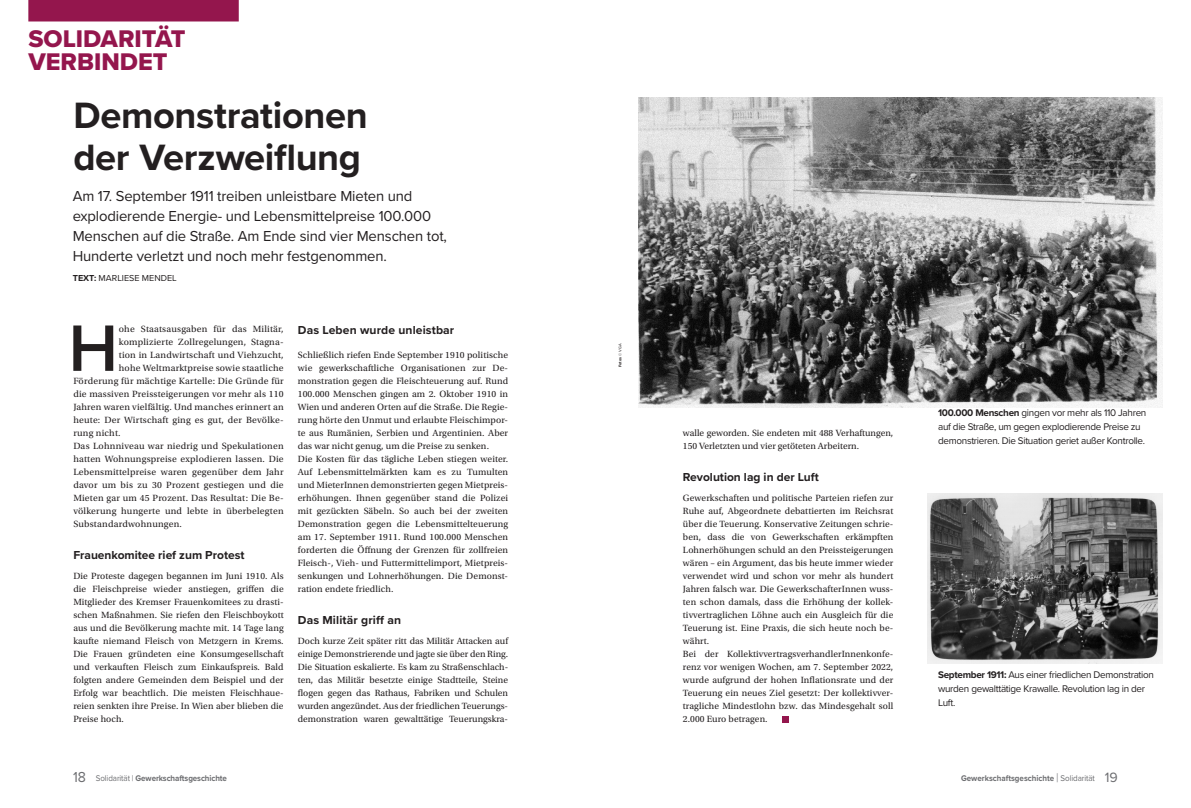
<style>
.page{position:relative;width:1191px;height:808px;background:#fff}
.page>*{position:absolute;margin:0;border:0;box-sizing:border-box;transform-origin:0 0}
.t1{font:600 68px "Proxima Nova";color:#231f20}
.t2{font:700 38px/42px "Proxima Nova";letter-spacing:-.01em;color:#231f20}
.t3{font:25px/23px "Proxima Nova Extrabld";color:#94164d}
.t4{font:15px/20px "Proxima Nova";letter-spacing:-.01em;color:#231f20}
.t5{font:700 12px "Proxima Nova";color:#231f20}
.t6{font:10px/14px "Proxima Nova";letter-spacing:-.03em;color:#231f20}
.t7{font:9.5px/13px "Utopia Std";letter-spacing:.01em;color:#231f20}
.t8{font:9px "Proxima Nova";color:#231f20}
.t9{font:700 8.6px "Proxima Nova";letter-spacing:-.01em;color:#6c6d70;scale:.93 1}
.t10{font:700 4px "Proxima Nova";color:#231f20}
.s1{font-weight:700}
.s2{font-weight:400}
.s3{font-weight:400;font-size:15px}
.s4{font-weight:300;font-size:12.8px}
.s5{font-weight:400;font-size:14px}
</style>
<div class="page">
<div style="left:28px;top:0;width:211px;height:21px;background:#94164d"></div>
<div style="left:782px;top:716px;width:6px;height:7px;background:#94164d"></div>
<img style="left:638px;top:98px;width:524px;height:309px">
<img style="left:927px;top:493px;width:235px;height:170px">
<h3 class="t3" style="left:28px;top:27px;width:159px">SOLIDARITÄT<br>VERBINDET</h3>
<h2 class="t2" style="left:73px;top:93px;width:296px">Demonstrationen der Verzweiflung</h2>
<h3 class="t4" style="left:73px;top:186px;width:376px">Am 17. September 1911 treiben unleistbare Mieten und explodierende Energie- und Lebensmittelpreise 100.000<br>Menschen auf die Straße. Am Ende sind vier Menschen tot, Hunderte verletzt und noch mehr festgenommen.</h3>
<p class="t8" style="left:73px;top:272px;width:105px"><span class="s1">TEXT:</span> MARLIESE MENDEL</p>
<h1 class="t1" style="left:68px;top:297px;width:51px">H</h1>
<p class="t7" style="left:119px;top:322px;width:166px">ohe Staatsausgaben für das Militär,</p>
<p class="t7" style="left:119px;top:335px;width:166px">komplizierte Zollregelungen, Stagna-</p>
<p class="t7" style="left:119px;top:348px;width:166px">tion in Landwirtschaft und Viehzucht,</p>
<p class="t7" style="left:119px;top:361px;width:166px">hohe Weltmarktpreise sowie staatliche</p>
<p class="t7" style="left:73px;top:374px;width:212px">Förderung für mächtige Kartelle: Die Gründe für</p>
<p class="t7" style="left:73px;top:387px;width:212px">die massiven Preissteigerungen vor mehr als 110</p>
<p class="t7" style="left:73px;top:400px;width:212px">Jahren waren vielfältig. Und manches erinnert an</p>
<p class="t7" style="left:73px;top:413px;width:212px">heute: Der Wirtschaft ging es gut, der Bevölke-</p>
<p class="t7" style="left:73px;top:426px;width:49px">rung nicht.</p>
<p class="t7" style="left:73px;top:439px;width:212px">Das Lohnniveau war niedrig und Spekulationen</p>
<p class="t7" style="left:73px;top:452px;width:212px">hatten Wohnungspreise explodieren lassen. Die</p>
<p class="t7" style="left:73px;top:465px;width:212px">Lebensmittelpreise waren gegenüber dem Jahr</p>
<p class="t7" style="left:73px;top:478px;width:212px">davor um bis zu 30 Prozent gestiegen und die</p>
<p class="t7" style="left:73px;top:491px;width:212px">Mieten gar um 45 Prozent. Das Resultat: Die Be-</p>
<p class="t7" style="left:73px;top:504px;width:212px">völkerung hungerte und lebte in überbelegten</p>
<p class="t7" style="left:73px;top:517px;width:110px">Substandardwohnungen.</p>
<p class="t5" style="left:73px;top:546px;width:173px">Frauenkomitee rief zum Protest</p>
<p class="t7" style="left:73px;top:569px;width:212px;text-align:justify">Die Proteste dagegen begannen im Juni 1910. Als die Fleischpreise wieder anstiegen, griffen die Mitglieder des Kremser Frauenkomitees zu drasti&shy;schen Maßnahmen. Sie riefen den Fleischboykott aus und die Bevölkerung machte mit. 14 Tage lang kaufte niemand Fleisch von Metzgern in Krems.<br>Die Frauen gründeten eine Konsumgesellschaft und verkauften Fleisch zum Einkaufspreis. Bald folgten andere Gemeinden dem Beispiel und der Erfolg war beachtlich. Die meisten Fleischhaue&shy;reien senkten ihre Preise. In Wien aber blieben die Preise hoch.</p>
<p class="t5" style="left:298px;top:321px;width:158px">Das Leben wurde unleistbar</p>
<p class="t7" style="left:298px;top:348px;width:212px">Schließlich riefen Ende September 1910 politische wie gewerkschaftliche Organisationen zur De&shy;monstration gegen die Fleischteuerung auf. Rund 100.000 Menschen gingen am 2. Oktober 1910 in Wien und anderen Orten auf die Straße. Die Regie&shy;rung hörte den Unmut und erlaubte Fleischimpor&shy;te aus Rumänien, Serbien und Argentinien. Aber das war nicht genug, um die Preise zu senken.<br>Die Kosten für das tägliche Leben stiegen weiter.<br>Auf Lebensmittelmärkten kam es zu Tumulten und MieterInnen demonstrierten gegen Mietpreis&shy;erhöhungen. Ihnen gegenüber stand die Polizei mit gezückten Säbeln. So auch bei der zweiten Demonstration gegen die Lebensmittelteuerung am 17. September 1911. Rund 100.000 Menschen forderten die Öffnung der Grenzen für zollfreien Fleisch-, Vieh- und Futtermittelimport, Mietpreis&shy;senkungen und Lohnerhöhungen. Die Demonst&shy;ration endete friedlich.</p>
<p class="t5" style="left:298px;top:611px;width:105px">Das Militär griff an</p>
<p class="t7" style="left:298px;top:634px;width:212px;text-align:justify">Doch kurze Zeit später ritt das Militär Attacken auf einige Demonstrierende und jagte sie über den Ring.<br>Die Situation eskalierte. Es kam zu Straßenschlach&shy;ten, das Militär besetzte einige Stadtteile, Steine flogen gegen das Rathaus, Fabriken und Schulen wurden angezündet. Aus der friedlichen Teuerungs&shy;demonstration waren gewalttätige Teuerungskra-</p>
<p class="t10" style="left:617px;top:367px;width:25px;rotate:-90deg">Fotos <span class="s2">© VGA</span></p>
<p class="t7" style="left:683px;top:426px;width:212px">walle geworden. Sie endeten mit 488 Verhaftungen,<br>150 Verletzten und vier getöteten Arbeitern.</p>
<p class="t5" style="left:683px;top:468px;width:137px">Revolution lag in der Luft</p>
<p class="t7" style="left:683px;top:491px;width:212px">Gewerkschaften und politische Parteien riefen zur Ruhe auf, Abgeordnete debattierten im Reichsrat über die Teuerung. Konservative Zeitungen schrie&shy;ben, dass die von Gewerkschaften erkämpften Lohnerhöhungen schuld an den Preissteigerungen wären – ein Argument, das bis heute immer wieder verwendet wird und schon vor mehr als hundert Jahren falsch war. Die GewerkschafterInnen wuss&shy;ten schon damals, dass die Erhöhung der kollek&shy;tivvertraglichen Löhne auch ein Ausgleich für die Teuerung ist. Eine Praxis, die sich heute noch be&shy;währt.<br>Bei der KollektivvertragsverhandlerInnenkonfe&shy;renz vor wenigen Wochen, am 7. September 2022, wurde aufgrund der hohen Inflationsrate und der Teuerung ein neues Ziel gesetzt: Der kollektivver&shy;tragliche Mindestlohn bzw. das Mindesgehalt soll 2.000 Euro betragen.</p>
<p class="t6" style="left:938px;top:405px;width:210px"><span class="s1">100.000 Menschen</span> gingen vor mehr als 110 Jahren auf die Straße, um gegen explodierende Preise zu demonstrieren. Die Situation geriet außer Kontrolle.</p>
<p class="t6" style="left:938px;top:667px;width:217px"><span class="s1">September 1911:</span> Aus einer friedlichen Demonstration wurden gewalttätige Krawalle. Revolution lag in der<br>Luft.</p>
<p class="t9" style="left:73px;top:772px;width:167px"><span class="s3">18</span> <span class="s2">Solidarität |</span> Gewerkschaftsgeschichte</p>
<p class="t9" style="left:961px;top:772px;width:170px">Gewerkschaftsgeschichte <span class="s4">|</span> <span class="s2">Solidarität</span> <span class="s5">19</span></p>
</div>
